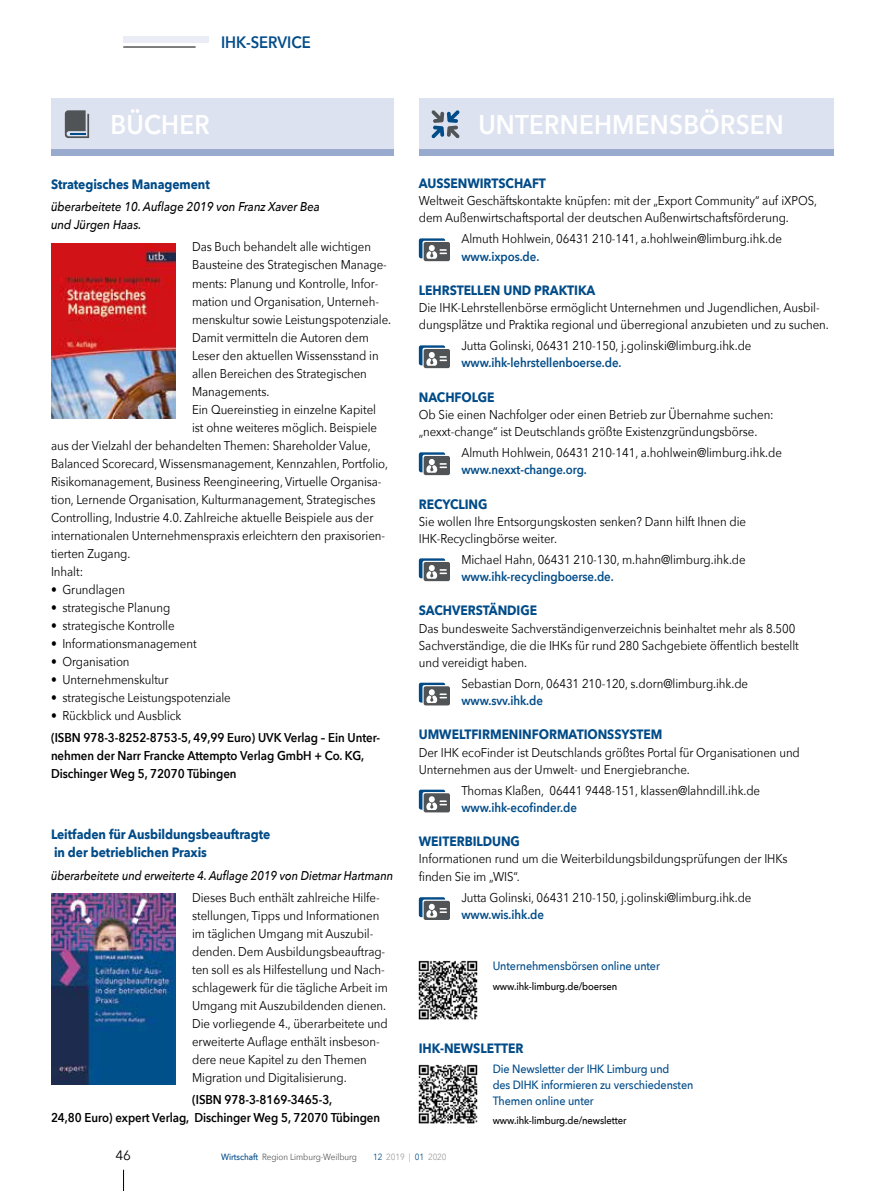
<style>
.page{position:relative;width:893px;height:1191px;background:#fff}
.page>*{position:absolute;margin:0;border:0;box-sizing:border-box;transform-origin:0 0}
.t1{font:600 27px "Avenir Next";letter-spacing:.01em;color:#fff;scale:.9 1}
.t2{font:600 16.5px "Avenir Next";color:#004b88;scale:.9 1}
.t3{font:700 13.5px/18px "Avenir Next";letter-spacing:-.005em;color:#004b88;scale:.9 1}
.t4{font:13.5px "Avenir Next";color:#000}
.t5{font:12.75px/18px "Avenir Next";letter-spacing:-.005em;color:#000;scale:.9 1}
.t6{font:600 12.75px/18px "Avenir Next";letter-spacing:-.005em;color:#000;scale:.9 1}
.t7{font:600 12.75px "Avenir Next";letter-spacing:-.005em;color:#004b88;scale:.9 1}
.t8{font:italic 500 12.75px/18px "Avenir Next";letter-spacing:-.005em;color:#000;scale:.9 1}
.t9{font:italic 500 12.75px "Avenir Next";letter-spacing:-.005em;color:#000;scale:.87 1}
.t10{font:500 12px/15.8px "Avenir Next";letter-spacing:-.01em;color:#004b88;scale:.9 1}
.t11{font:500 10.5px "Avenir Next";letter-spacing:-.01em;color:#000;scale:.9 1}
.t12{font:9px "Avenir Next";letter-spacing:-.005em;color:#575756;scale:.9 1}
.t13{font:9px "Avenir Next";letter-spacing:-.005em;color:#9d9d9c;scale:.9 1}
.s1{font-weight:500;color:#004b88}
.s2{color:#004b88}
</style>
<div class="page">
<svg style="left:123px;top:1169px;width:1px;height:22px"></svg>
<hr style="left:123px;top:47px;width:73px;height:1px;background:#000">
<div style="left:123px;top:36px;width:85px;height:7px;background:#eaedf6"></div>
<div style="left:419px;top:98px;width:414px;height:57px;background:#dde2f0"></div>
<div style="left:51px;top:98px;width:342px;height:57px;background:#dde2f0"></div>
<div style="left:419px;top:149px;width:414px;height:6px;background:#98aace"></div>
<div style="left:51px;top:149px;width:342px;height:6px;background:#98aace"></div>
<svg style="left:432px;top:110px;width:27px;height:28px"></svg>
<svg style="left:65px;top:110px;width:24px;height:28px"></svg>
<div style="left:424px;top:242px;width:26px;height:19px;background:#505456;border-radius:2px"></div>
<svg style="left:419px;top:238px;width:28px;height:21px"></svg>
<div style="left:424px;top:349px;width:26px;height:19px;background:#505456;border-radius:2px"></div>
<svg style="left:419px;top:345px;width:28px;height:21px"></svg>
<div style="left:424px;top:456px;width:26px;height:19px;background:#505456;border-radius:2px"></div>
<svg style="left:419px;top:452px;width:28px;height:21px"></svg>
<div style="left:424px;top:562px;width:26px;height:19px;background:#505456;border-radius:2px"></div>
<svg style="left:419px;top:558px;width:28px;height:21px"></svg>
<div style="left:424px;top:686px;width:26px;height:19px;background:#505456;border-radius:2px"></div>
<svg style="left:419px;top:682px;width:28px;height:21px"></svg>
<div style="left:424px;top:793px;width:26px;height:19px;background:#505456;border-radius:2px"></div>
<svg style="left:419px;top:789px;width:28px;height:21px"></svg>
<div style="left:424px;top:900px;width:26px;height:20px;background:#505456;border-radius:2px"></div>
<svg style="left:419px;top:897px;width:28px;height:20px"></svg>
<img style="left:418px;top:960px;width:60px;height:60px">
<img style="left:418px;top:1064px;width:60px;height:60px">
<img style="left:51px;top:893px;width:124px;height:191px">
<img style="left:51px;top:243px;width:124px;height:176px">
<hr style="left:892px;top:0;width:1px;height:1191px;background:#ededed">
<p class="t2" style="left:221px;top:28px;width:101px">IHK-SERVICE</p>
<h1 class="t1" style="left:111px;top:101px;width:112px">BÜCHER</h1>
<h1 class="t1" style="left:478px;top:101px;width:341px">UNTERNEHMENSBÖRSEN</h1>
<p class="t3" style="left:51px;top:175px;width:178px">Strategisches Management</p>
<p class="t8" style="left:51px;top:197px;width:300px">überarbeitete 10. Auflage 2019 von Franz Xaver Bea und Jürgen Haas.</p>
<p class="t5" style="left:192px;top:237px;width:200px">Das Buch behandelt alle wichtigen</p>
<p class="t5" style="left:192px;top:255px;width:218px">Bausteine des Strategischen Manage-</p>
<p class="t5" style="left:192px;top:273px;width:208px">ments: Planung und Kontrolle, Infor-</p>
<p class="t5" style="left:192px;top:291px;width:209px">mation und Organisation, Unterneh-</p>
<p class="t5" style="left:192px;top:309px;width:223px">menskultur sowie Leistungspotenziale.</p>
<p class="t5" style="left:192px;top:327px;width:198px">Damit vermitteln die Autoren dem</p>
<p class="t5" style="left:192px;top:345px;width:209px">Leser den aktuellen Wissensstand in</p>
<p class="t5" style="left:192px;top:363px;width:196px">allen Bereichen des Strategischen</p>
<p class="t5" style="left:192px;top:381px;width:87px">Managements.</p>
<p class="t5" style="left:192px;top:399px;width:206px">Ein Quereinstieg in einzelne Kapitel</p>
<p class="t5" style="left:192px;top:417px;width:207px">ist ohne weiteres möglich. Beispiele</p>
<p class="t5" style="left:51px;top:435px;width:357px">aus der Vielzahl der behandelten Themen: Shareholder Value,</p>
<p class="t5" style="left:51px;top:453px;width:376px">Balanced Scorecard, Wissensmanagement, Kennzahlen, Portfolio,</p>
<p class="t5" style="left:51px;top:471px;width:369px">Risikomanagement, Business Reengineering, Virtuelle Organisa-</p>
<p class="t5" style="left:51px;top:489px;width:362px">tion, Lernende Organisation, Kulturmanagement, Strategisches</p>
<p class="t5" style="left:51px;top:507px;width:360px">Controlling, Industrie 4.0. Zahlreiche aktuelle Beispiele aus der</p>
<p class="t5" style="left:51px;top:525px;width:373px">internationalen Unternehmenspraxis erleichtern den praxisorien-</p>
<p class="t5" style="left:51px;top:543px;width:90px">tierten Zugang.</p>
<p class="t5" style="left:51px;top:561px;width:37px">Inhalt:</p>
<p class="t5" style="left:51px;top:579px;width:84px">• Grundlagen</p>
<p class="t5" style="left:51px;top:597px;width:134px">• strategische Planung</p>
<p class="t5" style="left:51px;top:615px;width:139px">• strategische Kontrolle</p>
<p class="t5" style="left:51px;top:633px;width:163px">• Informationsmanagement</p>
<p class="t5" style="left:51px;top:651px;width:89px">• Organisation</p>
<p class="t5" style="left:51px;top:669px;width:132px">• Unternehmenskultur</p>
<p class="t5" style="left:51px;top:687px;width:201px">• strategische Leistungspotenziale</p>
<p class="t5" style="left:51px;top:705px;width:146px">• Rückblick und Ausblick</p>
<p class="t6" style="left:51px;top:728px;width:367px">(ISBN 978-3-8252-8753-5, 49,99 Euro) UVK Verlag – Ein Unter&shy;nehmen der Narr Francke Attempto Verlag GmbH + Co. KG,<br>Dischinger Weg 5, 72070 Tübingen</p>
<p class="t3" style="left:51px;top:825px;width:245px">Leitfaden für Ausbildungsbeauftragte in der betrieblichen Praxis</p>
<p class="t9" style="left:51px;top:864px;width:395px">überarbeitete und erweiterte 4. Auflage 2019 von Dietmar Hartmann</p>
<p class="t5" style="left:192px;top:888px;width:219px">Dieses Buch enthält zahlreiche Hilfe&shy;stellungen, Tipps und Informationen im täglichen Umgang mit Auszubil&shy;denden. Dem Ausbildungsbeauftrag&shy;ten soll es als Hilfestellung und Nach&shy;schlagewerk für die tägliche Arbeit im Umgang mit Auszubildenden dienen.<br>Die vorliegende 4., überarbeitete und erweiterte Auflage enthält insbeson&shy;dere neue Kapitel zu den Themen Migration und Digitalisierung.</p>
<p class="t6" style="left:51px;top:1090px;width:367px;text-indent:141px">(ISBN 978-3-8169-3465-3,<br>24,80 Euro) expert Verlag, Dischinger Weg 5, 72070 Tübingen</p>
<p class="t3" style="left:419px;top:174px;width:143px">AUSSENWIRTSCHAFT</p>
<p class="t5" style="left:419px;top:191px;width:444px;line-height:17.1px">Weltweit Geschäftskontakte knüpfen: mit der „Export Community“ auf iXPOS, dem Außenwirtschaftsportal der deutschen Außenwirtschaftsförderung.</p>
<p class="t5" style="left:461px;top:229px;width:358px">Almuth Hohlwein, 06431 210-141, a.hohlwein@limburg.ihk.de</p>
<p class="t7" style="left:461px;top:245px;width:88px">www.ixpos.de.</p>
<p class="t3" style="left:419px;top:281px;width:198px">LEHRSTELLEN UND PRAKTIKA</p>
<p class="t5" style="left:419px;top:298px;width:457px;line-height:17.1px">Die IHK-Lehrstellenbörse ermöglicht Unternehmen und Jugendlichen, Ausbil&shy;dungsplätze und Praktika regional und überregional anzubieten und zu suchen.</p>
<p class="t5" style="left:461px;top:336px;width:324px">Jutta Golinski, 06431 210-150, j.golinski@limburg.ihk.de</p>
<p class="t7" style="left:461px;top:352px;width:179px">www.ihk-lehrstellenboerse.de.</p>
<p class="t3" style="left:419px;top:388px;width:85px">NACHFOLGE</p>
<p class="t5" style="left:419px;top:405px;width:396px;line-height:17.1px">Ob Sie einen Nachfolger oder einen Betrieb zur Übernahme suchen: „nexxt-change“ ist Deutschlands größte Existenzgründungsbörse.</p>
<p class="t5" style="left:461px;top:443px;width:358px">Almuth Hohlwein, 06431 210-141, a.hohlwein@limburg.ihk.de</p>
<p class="t7" style="left:461px;top:459px;width:141px">www.nexxt-change.org.</p>
<p class="t3" style="left:419px;top:494px;width:78px">RECYCLING</p>
<p class="t5" style="left:419px;top:512px;width:365px;line-height:17.1px">Sie wollen Ihre Entsorgungskosten senken? Dann hilft Ihnen die<br>IHK-Recyclingbörse weiter.</p>
<p class="t5" style="left:461px;top:550px;width:317px">Michael Hahn, 06431 210-130, m.hahn@limburg.ihk.de</p>
<p class="t7" style="left:461px;top:566px;width:171px">www.ihk-recyclingboerse.de.</p>
<p class="t3" style="left:419px;top:601px;width:133px">SACHVERSTÄNDIGE</p>
<p class="t5" style="left:419px;top:619px;width:424px;line-height:17.1px">Das bundesweite Sachverständigenverzeichnis beinhaltet mehr als 8.500<br>Sachverständige, die die IHKs für rund 280 Sachgebiete öffentlich bestellt und vereidigt haben.</p>
<p class="t5" style="left:461px;top:674px;width:320px">Sebastian Dorn, 06431 210-120, s.dorn@limburg.ihk.de</p>
<p class="t7" style="left:461px;top:690px;width:92px">www.svv.ihk.de</p>
<p class="t3" style="left:419px;top:725px;width:272px">UMWELTFIRMENINFORMATIONSSYSTEM</p>
<p class="t5" style="left:419px;top:743px;width:425px;line-height:17.1px">Der IHK ecoFinder ist Deutschlands größtes Portal für Organisationen und<br>Unternehmen aus der Umwelt- und Energiebranche.</p>
<p class="t5" style="left:461px;top:781px;width:334px">Thomas Klaßen, 06441 9448-151, klassen@lahndill.ihk.de</p>
<p class="t7" style="left:461px;top:796px;width:130px">www.ihk-ecofinder.de</p>
<p class="t3" style="left:419px;top:832px;width:114px">WEITERBILDUNG</p>
<p class="t5" style="left:419px;top:850px;width:411px;line-height:17.1px">Informationen rund um die Weiterbildungsbildungsprüfungen der IHKs finden Sie im „WIS“.</p>
<p class="t5" style="left:461px;top:888px;width:324px">Jutta Golinski, 06431 210-150, j.golinski@limburg.ihk.de</p>
<p class="t7" style="left:461px;top:903px;width:93px">www.wis.ihk.de</p>
<p class="t10" style="left:493px;top:958px;width:187px">Unternehmensbörsen online unter</p>
<p class="t11" style="left:493px;top:977px;width:140px">www.ihk-limburg.de/boersen</p>
<p class="t3" style="left:419px;top:1039px;width:118px">IHK-NEWSLETTER</p>
<p class="t10" style="left:493px;top:1060px;width:224px">Die Newsletter der IHK Limburg und<br>des DIHK informieren zu verschiedensten<br>Themen online unter</p>
<p class="t11" style="left:493px;top:1111px;width:150px">www.ihk-limburg.de/newsletter</p>
<p class="t4" style="left:115px;top:1144px;width:17px">46</p>
<p class="t12" style="left:221px;top:1149px;width:152px"><span class="s1">Wirtschaft</span> Region Limburg-Weilburg</p>
<p class="t13" style="left:373px;top:1149px;width:83px"><span class="s2">12</span> 2019 | <span class="s2">01</span> 2020</p>
</div>
